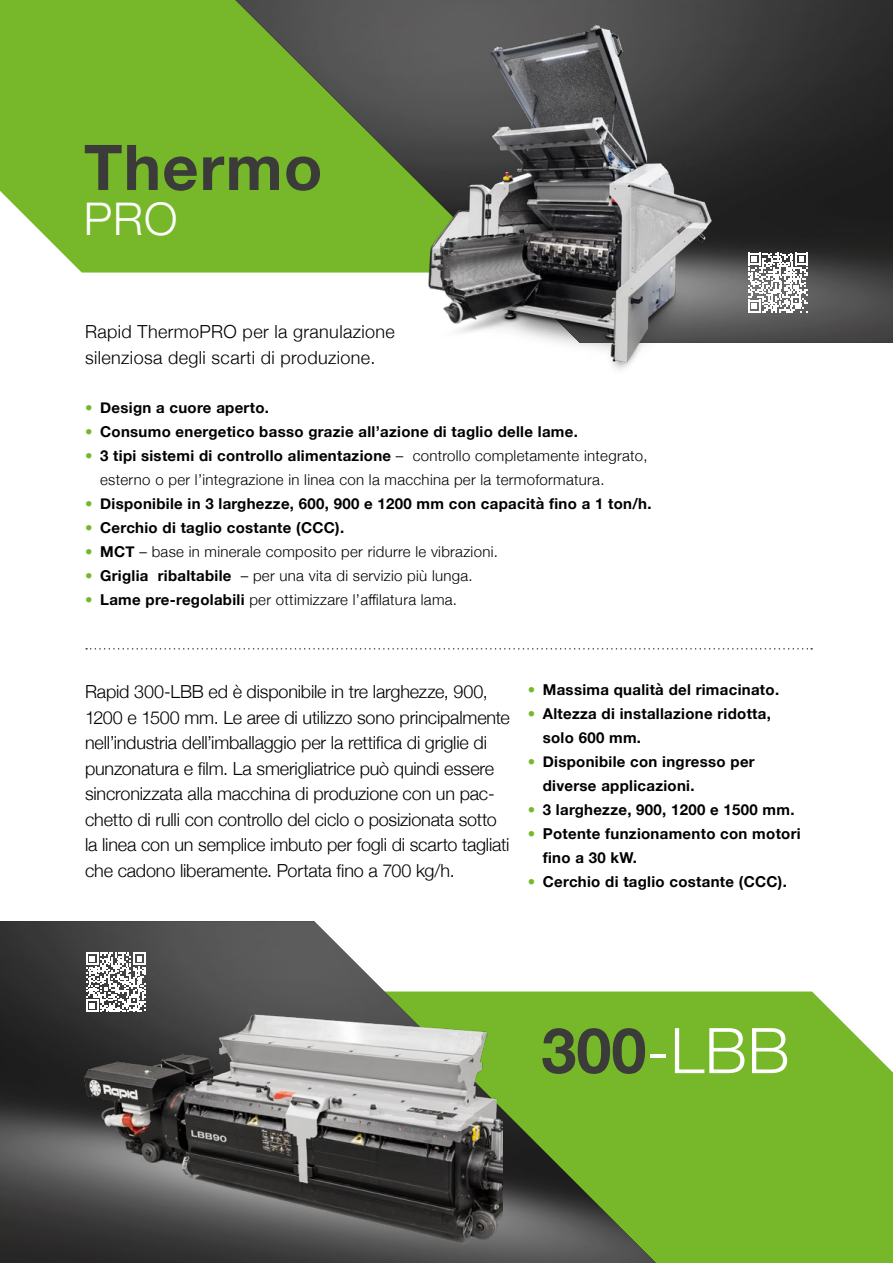
<style>
.page{position:relative;width:893px;height:1263px;background:#fff}
.page>*{position:absolute;margin:0;border:0;box-sizing:border-box;transform-origin:0 0}
.t1{font:300 63px "Helvetica Neue";color:#fff}
.t2{font:700 63px "Helvetica Neue";letter-spacing:.02em;color:#3b3b3a}
.t3{font:300 45px "Helvetica Neue";color:#fff}
.t4{font:300 18px/25.5px "Helvetica Neue";letter-spacing:-.01em;color:#000}
.t5{font:300 18px/25.5px "Helvetica Neue";letter-spacing:.02em;color:#000}
.t6{font:700 15px/24px "Helvetica Neue";letter-spacing:.02em;color:#000}
.t7{font:300 15px/24px "Helvetica Neue";letter-spacing:.02em;color:#000}
.s1{font-weight:500;color:#76b82a}
.s2{font-weight:700}
.s3{font-weight:700;color:#3b3b3a}
</style>
<div class="page">
<div style="left:0;top:0;width:235px;height:273px;background:#76b82a"></div>
<div style="left:656px;top:991px;width:237px;height:272px;background:#76b82a"></div>
<img style="left:235px;top:0;width:658px;height:343px">
<img style="left:0;top:921px;width:656px;height:342px">
<img style="left:424px;top:0;width:330px;height:370px">
<svg style="left:86px;top:648px;width:726px;height:1px"></svg>
<svg style="left:748px;top:253px;width:60px;height:59px"></svg>
<svg style="left:86px;top:952px;width:60px;height:14px"></svg>
<img style="left:64px;top:966px;width:439px;height:293px">
<img style="left:0;top:191px;width:1px;height:403px">
<h1 class="t2" style="left:84px;top:118px;width:240px">Thermo</h1>
<h2 class="t3" style="left:84px;top:183px;width:95px">PRO</h2>
<p class="t5" style="left:85px;top:318px;width:311px">Rapid ThermoPRO per la granulazione silenziosa degli scarti di produzione.</p>
<p class="t6" style="left:85px;top:396px;width:185px"><span class="s1">•</span> Design a cuore aperto.</p>
<p class="t6" style="left:85px;top:420px;width:494px"><span class="s1">•</span> Consumo energetico basso grazie all’azione di taglio delle lame.</p>
<p class="t7" style="left:100px;top:443px;width:549px;text-indent:-15px"><span class="s1">•</span> <span class="s2">3 tipi sistemi di controllo alimentazione</span> – controllo completamente integrato, esterno o per l’integrazione in linea con la macchina per la termoformatura.</p>
<p class="t6" style="left:85px;top:492px;width:568px"><span class="s1">•</span> Disponibile in 3 larghezze, 600, 900 e 1200 mm con capacità fino a 1 ton/h.</p>
<p class="t6" style="left:85px;top:516px;width:261px"><span class="s1">•</span> Cerchio di taglio costante (CCC).</p>
<p class="t7" style="left:85px;top:539px;width:414px"><span class="s1">•</span> <span class="s2">MCT</span> – base in minerale composito per ridurre le vibrazioni.</p>
<p class="t7" style="left:85px;top:563px;width:389px"><span class="s1">•</span> <span class="s2">Griglia ribaltabile</span> – per una vita di servizio più lunga.</p>
<p class="t7" style="left:85px;top:587px;width:373px"><span class="s1">•</span> <span class="s2">Lame pre-regolabili</span> per ottimizzare l’affilatura lama.</p>
<p class="t4" style="left:85px;top:677px;width:426px">Rapid 300-LBB ed è disponibile in tre larghezze, 900, 1200 e 1500 mm. Le aree di utilizzo sono principalmente nell’industria dell’imballaggio per la rettifica di griglie di punzonatura e film. La smerigliatrice può quindi essere sincronizzata alla macchina di produzione con un pac&shy;chetto di rulli con controllo del ciclo o posizionata sotto la linea con un semplice imbuto per fogli di scarto tagliati che cadono liberamente. Portata fino a 700 kg/h.</p>
<p class="t6" style="left:528px;top:678px;width:253px"><span class="s1">•</span> Massima qualità del rimacinato.</p>
<p class="t6" style="left:543px;top:702px;width:230px;text-indent:-15px"><span class="s1">•</span> Altezza di installazione ridotta, solo 600 mm.</p>
<p class="t6" style="left:543px;top:750px;width:213px;text-indent:-15px"><span class="s1">•</span> Disponibile con ingresso per diverse applicazioni.</p>
<p class="t6" style="left:528px;top:798px;width:268px"><span class="s1">•</span> 3 larghezze, 900, 1200 e 1500 mm.</p>
<p class="t6" style="left:543px;top:822px;width:259px;text-indent:-15px"><span class="s1">•</span> Potente funzionamento con motori fino a 30 kW.</p>
<p class="t6" style="left:528px;top:870px;width:261px"><span class="s1">•</span> Cerchio di taglio costante (CCC).</p>
<h1 class="t1" style="left:541px;top:1000px;width:250px"><span class="s3">300</span>-LBB</h1>
</div>
